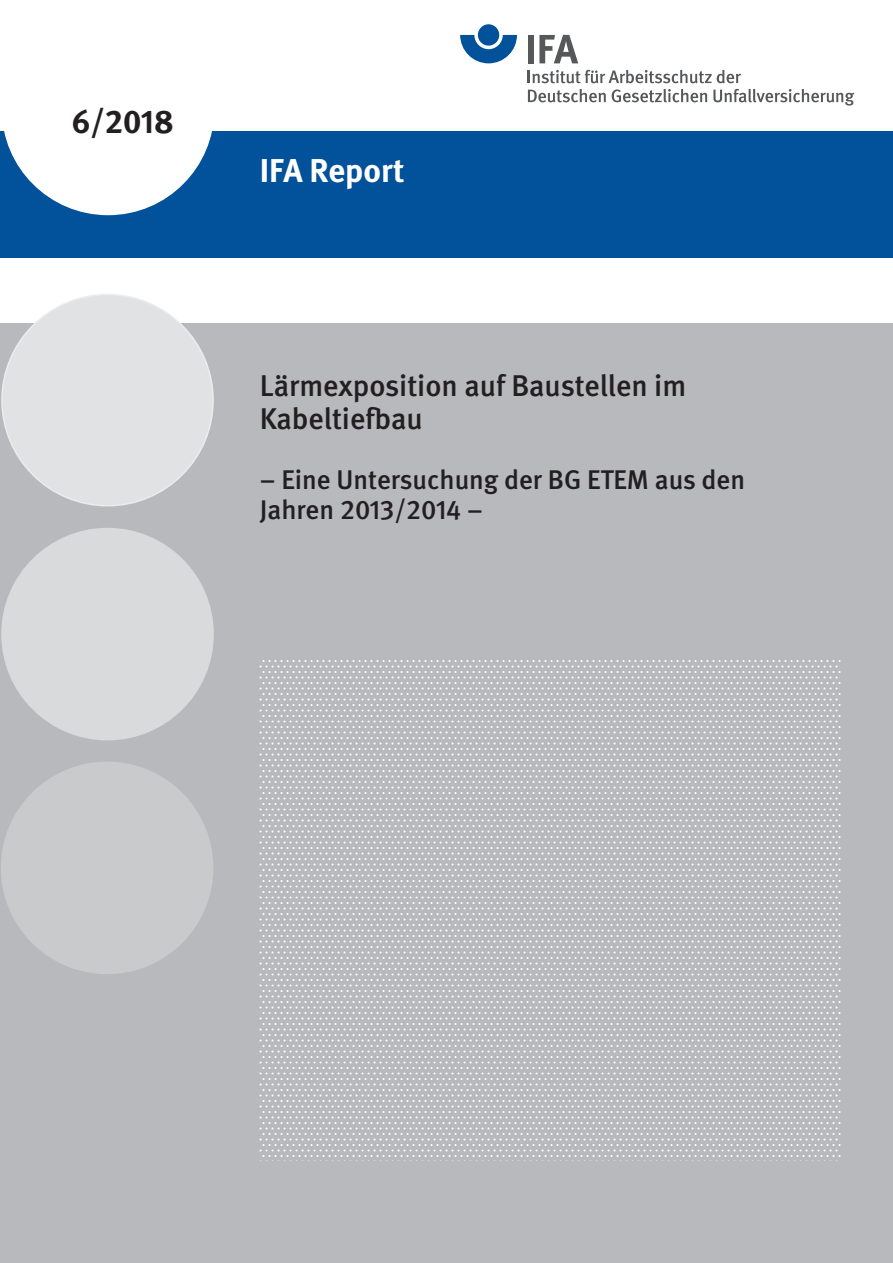
<style>
.page{position:relative;width:893px;height:1263px;background:#fff}
.page>*{position:absolute;margin:0;border:0;box-sizing:border-box;transform-origin:0 0}
.t1{font:700 33px "DGUV Meta";color:#fff}
.t2{font:700 33px "DGUV Meta";color:#231f20}
.t3{font:500 30px/33px "DGUV Meta";color:#231f20}
.t4{font:500 27px/30px "DGUV Meta";color:#231f20}
</style>
<div class="page">
<svg style="left:460px;top:35px;width:57px;height:28px"></svg>
<div style="left:478px;top:24px;width:21px;height:22px;background:#01519b;border-radius:50%"></div>
<div style="left:528px;top:35px;width:6px;height:28px;background:#57585a"></div>
<svg style="left:539px;top:35px;width:39px;height:28px"></svg>
<svg style="left:528px;top:70px;width:213px;height:13px"></svg>
<svg style="left:528px;top:89px;width:78px;height:13px"></svg>
<svg style="left:612px;top:89px;width:95px;height:13px"></svg>
<svg style="left:713px;top:89px;width:141px;height:17px"></svg>
<div style="left:0;top:132px;width:893px;height:126px;background:#01519b"></div>
<div style="left:2px;top:3px;width:212px;height:211px;background:#fff;border-radius:50%"></div>
<div style="left:0;top:323px;width:893px;height:940px;background:#b8b9bc"></div>
<svg style="left:260px;top:660px;width:580px;height:497px"></svg>
<div style="left:2px;top:295px;width:211px;height:211px;background:#e1e2e4;border-radius:50%"></div>
<div style="left:2px;top:528px;width:211px;height:212px;background:#d9dadc;border-radius:50%"></div>
<div style="left:2px;top:762px;width:211px;height:211px;background:#c9cacc;border-radius:50%"></div>
<p class="t2" style="left:72px;top:102px;width:104px">6/2018</p>
<p class="t1" style="left:260px;top:151px;width:146px">IFA Report</p>
<p class="t3" style="left:260px;top:370px;width:428px">Lärmexposition auf Baustellen im<br>Kabeltiefbau</p>
<p class="t4" style="left:260px;top:465px;width:487px">– Eine Untersuchung der BG ETEM aus den<br>Jahren 2013/2014 –</p>
</div>
